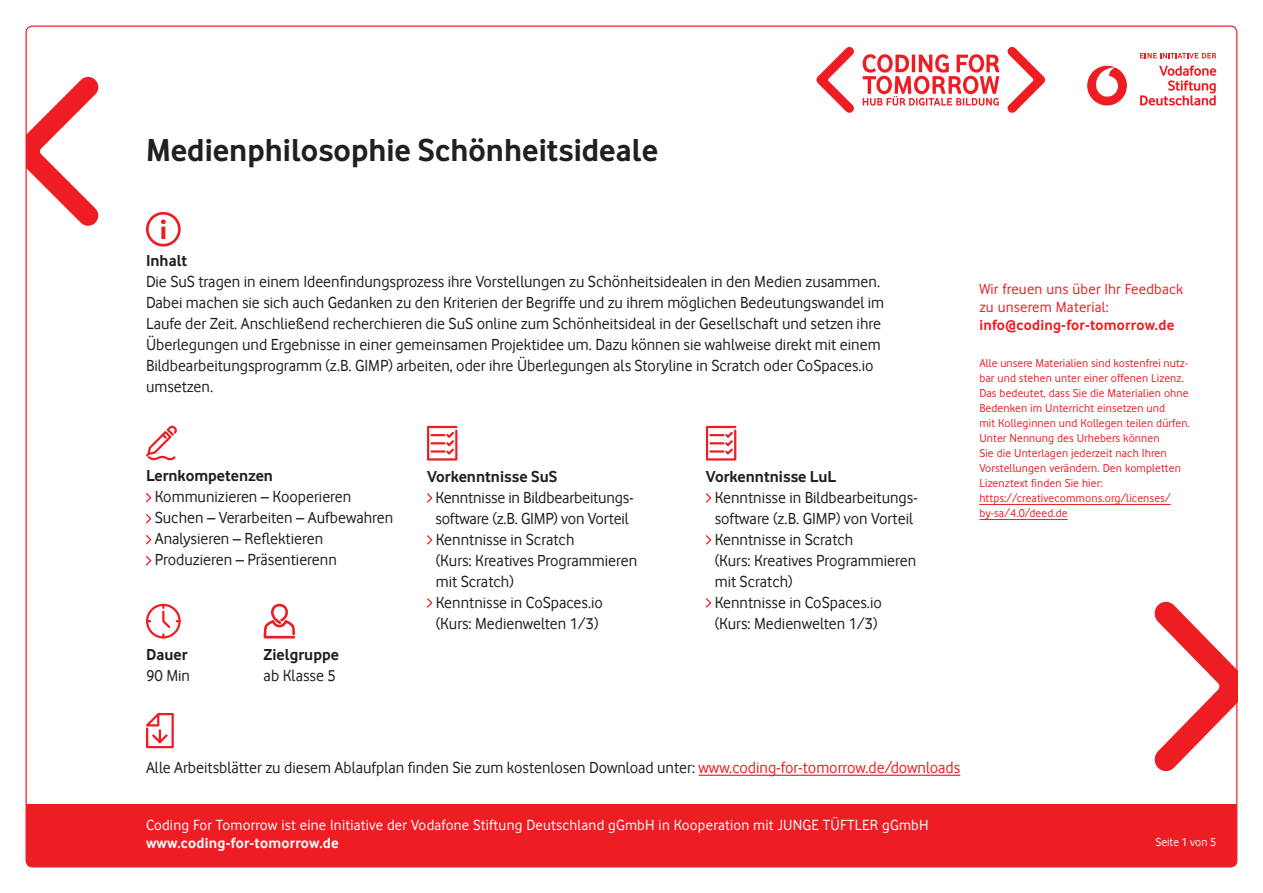
<style>
.page{position:relative;width:1263px;height:893px;background:#fff}
.page>*{position:absolute;margin:0;border:0;box-sizing:border-box;transform-origin:0 0}
.t1{font:700 33px "Vodafone Rg";color:#231f20}
.LESETEXT{font:16.5px/21px "Vodafone Rg";color:#231f20}
.LESETEXT-2{font:700 16.5px "Vodafone Rg";color:#231f20}
.t2{font:15.3px "Vodafone Rg Ro";letter-spacing:.015em;color:#fff}
.t3{font:15.3px "Vodafone Rg Ro";letter-spacing:.015em;color:#ee1d23}
.t4{font:700 15.3px "Vodafone Rg Ro";letter-spacing:.015em;color:#ee1d23}
.t5{font:700 15.3px "Vodafone Rg Ro";letter-spacing:.015em;color:#fff}
.t6{font:12px/15px "Vodafone Rg Ro";letter-spacing:.01em;color:#ee1d23}
.t7{font:12px "Vodafone Rg";color:#fff}
.s1{color:#ee1d23}
</style>
<div class="page">
<svg style="left:1155px;top:602px;width:80px;height:169px"></svg>
<svg style="left:28px;top:77px;width:70px;height:149px"></svg>
<div style="left:26px;top:804px;width:1211px;height:63px;background:#ee1d23"></div>
<div style="left:146px;top:212px;width:35px;height:35px;border:3px solid #ee1d23;border-radius:50%"></div>
<svg style="left:161px;top:219px;width:5px;height:20px"></svg>
<svg style="left:146px;top:426px;width:31px;height:35px"></svg>
<svg style="left:146px;top:493px;width:5px;height:9px"></svg>
<svg style="left:146px;top:514px;width:5px;height:9px"></svg>
<svg style="left:146px;top:535px;width:5px;height:9px"></svg>
<svg style="left:146px;top:556px;width:5px;height:9px"></svg>
<svg style="left:146px;top:604px;width:35px;height:34px"></svg>
<svg style="left:427px;top:426px;width:30px;height:35px"></svg>
<svg style="left:427px;top:493px;width:5px;height:10px"></svg>
<svg style="left:427px;top:535px;width:5px;height:10px"></svg>
<svg style="left:427px;top:598px;width:5px;height:10px"></svg>
<svg style="left:264px;top:604px;width:31px;height:34px"></svg>
<svg style="left:706px;top:426px;width:30px;height:35px"></svg>
<svg style="left:706px;top:493px;width:5px;height:10px"></svg>
<svg style="left:706px;top:535px;width:5px;height:10px"></svg>
<svg style="left:706px;top:598px;width:5px;height:10px"></svg>
<svg style="left:146px;top:713px;width:28px;height:35px"></svg>
<hr style="left:699px;top:775px;width:261px;height:1px;background:#ee1d23">
<svg style="left:816px;top:47px;width:229px;height:66px"></svg>
<div style="left:1087px;top:66px;width:40px;height:39px;background:#ee1d23;border-radius:50%"></div>
<svg style="left:1096px;top:67px;width:22px;height:30px"></svg>
<svg style="left:1140px;top:66px;width:76px;height:40px"></svg>
<svg style="left:1140px;top:53px;width:76px;height:5px"></svg>
<hr style="left:979px;top:504px;width:192px;height:1px;background:#ee1d23">
<hr style="left:979px;top:519px;width:89px;height:1px;background:#ee1d23">
<p class="t1" style="left:146px;top:131px;width:514px">Medienphilosophie Schönheitsideale</p>
<p class="LESETEXT-2" style="left:146px;top:251px;width:43px">Inhalt</p>
<p class="LESETEXT" style="left:146px;top:271px;width:740px">Die SuS tragen in einem Ideenfindungsprozess ihre Vorstellungen zu Schönheitsidealen in den Medien zusammen.<br>Dabei machen sie sich auch Gedanken zu den Kriterien der Begriffe und zu ihrem möglichen Bedeutungswandel im Laufe der Zeit. Anschließend recherchieren die SuS online zum Schönheitsideal in der Gesellschaft und setzen ihre Überlegungen und Ergebnisse in einer gemeinsamen Projektidee um. Dazu können sie wahlweise direkt mit einem Bildbearbeitungsprogramm (z.B. GIMP) arbeiten, oder ihre Überlegungen als Storyline in Scratch oder CoSpaces.io umsetzen.</p>
<p class="LESETEXT-2" style="left:146px;top:466px;width:129px">Lernkompetenzen</p>
<p class="LESETEXT" style="left:155px;top:486px;width:198px">Kommunizieren – Kooperieren</p>
<p class="LESETEXT" style="left:155px;top:507px;width:240px">Suchen – Verarbeiten – Aufbewahren</p>
<p class="LESETEXT" style="left:155px;top:528px;width:170px">Analysieren – Reflektieren</p>
<p class="LESETEXT" style="left:155px;top:549px;width:184px">Produzieren – Präsentierenn</p>
<p class="LESETEXT-2" style="left:146px;top:644px;width:43px">Dauer</p>
<p class="LESETEXT" style="left:146px;top:664px;width:46px">90 Min</p>
<p class="LESETEXT-2" style="left:264px;top:644px;width:77px">Zielgruppe</p>
<p class="LESETEXT" style="left:264px;top:664px;width:74px">ab Klasse 5</p>
<p class="LESETEXT-2" style="left:427px;top:466px;width:132px">Vorkenntnisse SuS</p>
<p class="LESETEXT" style="left:435px;top:486px;width:200px">Kenntnisse in Bildbearbeitungs&shy;software (z.B. GIMP) von Vorteil</p>
<p class="LESETEXT" style="left:436px;top:528px;width:203px">Kenntnisse in Scratch<br>(Kurs: Kreatives Programmieren mit Scratch)</p>
<p class="LESETEXT" style="left:436px;top:591px;width:169px">Kenntnisse in CoSpaces.io (Kurs: Medienwelten 1/3)</p>
<p class="LESETEXT-2" style="left:706px;top:466px;width:132px">Vorkenntnisse LuL</p>
<p class="LESETEXT" style="left:715px;top:486px;width:205px">Kenntnisse in Bildbearbeitungs&shy;software (z.B. GIMP) von Vorteil</p>
<p class="LESETEXT" style="left:715px;top:528px;width:203px">Kenntnisse in Scratch<br>(Kurs: Kreatives Programmieren mit Scratch)</p>
<p class="LESETEXT" style="left:715px;top:591px;width:169px">Kenntnisse in CoSpaces.io (Kurs: Medienwelten 1/3)</p>
<p class="t3" style="left:979px;top:280px;width:205px">Wir freuen uns über Ihr Feedback</p>
<p class="t3" style="left:979px;top:298px;width:131px">zu unserem Material:</p>
<p class="t4" style="left:979px;top:316px;width:196px">info@coding-for-tomorrow.de</p>
<p class="t6" style="left:979px;top:356px;width:212px">Alle unsere Materialien sind kostenfrei nutz&shy;bar und stehen unter einer offenen Lizenz.<br>Das bedeutet, dass Sie die Materialien ohne Bedenken im Unterricht einsetzen und<br>mit Kolleginnen und Kollegen teilen dürfen.<br>Unter Nennung des Urhebers können<br>Sie die Unterlagen jederzeit nach Ihren Vorstellungen verändern. Den kompletten Lizenztext finden Sie hier: https://creativecommons.org/licenses/ by-sa/4.0/deed.de</p>
<p class="LESETEXT" style="left:146px;top:757px;width:816px">Alle Arbeitsblätter zu diesem Ablaufplan finden Sie zum kostenlosen Download unter: <span class="s1">www.coding-for-tomorrow.de/downloads</span></p>
<p class="t2" style="left:146px;top:816px;width:784px">Coding For Tomorrow ist eine Initiative der Vodafone Stiftung Deutschland gGmbH in Kooperation mit JUNGE TÜFTLER gGmbH</p>
<p class="t5" style="left:146px;top:834px;width:194px">www.coding-for-tomorrow.de</p>
<p class="t7" style="left:1155px;top:835px;width:62px">Seite 1 von 5</p>
</div>
